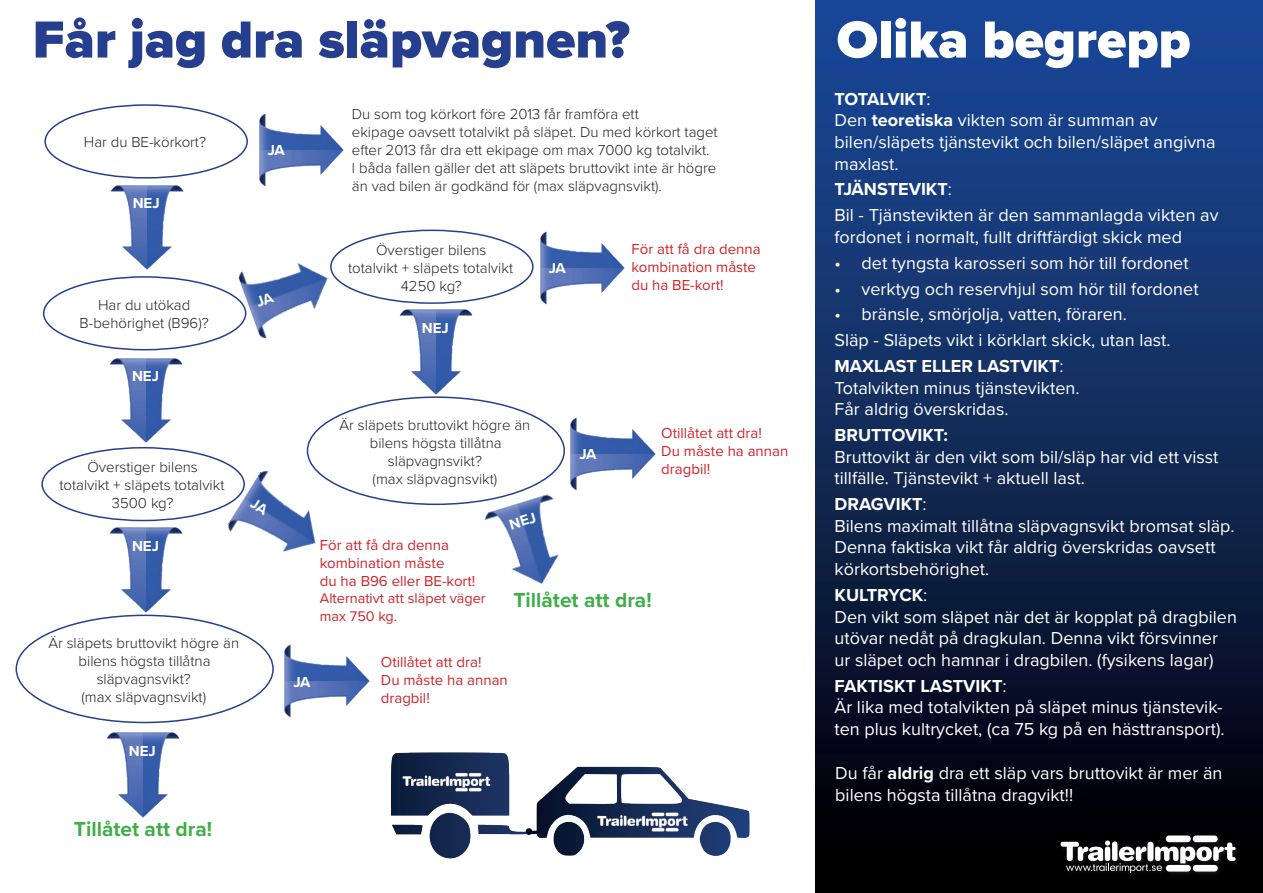
<style>
.page{position:relative;width:1263px;height:893px;background:#fff}
.page>*{position:absolute;margin:0;border:0;box-sizing:border-box;transform-origin:0 0}
.t1{font:900 54px "Proxima Nova";color:#253f8e}
.t2{font:900 54px "Proxima Nova";color:#fff}
.t3{font:700 21px "Proxima Nova";color:#40ae49}
.t4{font:18px/21.6px "Proxima Nova";color:#fff}
.t5{font:700 18px "Proxima Nova";color:#fff}
.t6{font:300 15px/18px "Proxima Nova";color:#231f20;text-align:center}
.t7{font:15px/18px "Proxima Nova";color:#d1232a}
.t8{font:700 15px "Proxima Nova";color:#fff}
.t9{font:14.4px/17.4px "Proxima Nova";color:#d1232a}
.s1{font-weight:700}
</style>
<div class="page">
<div style="left:816px;top:0;width:447px;height:893px;background:linear-gradient(to bottom,#1d4ea2,#010001)"></div>
<div style="left:44px;top:104px;width:204px;height:75px;border:2px solid #253f8e;border-radius:50%"></div>
<div style="left:43px;top:276px;width:203px;height:74px;border:2px solid #253f8e;border-radius:50%"></div>
<div style="left:330px;top:230px;width:204px;height:74px;border:2px solid #253f8e;border-radius:50%"></div>
<div style="left:41px;top:447px;width:204px;height:74px;border:2px solid #253f8e;border-radius:50%"></div>
<img style="left:110px;top:185px;width:73px;height:85px">
<img style="left:110px;top:358px;width:73px;height:85px">
<img style="left:399px;top:310px;width:73px;height:84px">
<img style="left:483px;top:493px;width:76px;height:92px">
<img style="left:110px;top:528px;width:73px;height:84px">
<img style="left:107px;top:733px;width:73px;height:85px">
<img style="left:259px;top:113px;width:85px;height:73px">
<img style="left:225px;top:466px;width:111px;height:86px">
<img style="left:285px;top:645px;width:84px;height:73px">
<img style="left:540px;top:231px;width:85px;height:73px">
<img style="left:571px;top:417px;width:84px;height:73px">
<img style="left:236px;top:250px;width:105px;height:89px">
<div style="left:1058px;top:833px;width:183px;height:45px;background:#010003"></div>
<svg style="left:1061px;top:835px;width:174px;height:38px"></svg>
<img style="left:391px;top:752px;width:134px;height:107px">
<img style="left:525px;top:766px;width:225px;height:90px">
<svg style="left:509px;top:512px;width:27px;height:17px"></svg>
<svg style="left:249px;top:498px;width:20px;height:17px"></svg>
<svg style="left:255px;top:292px;width:20px;height:15px"></svg>
<h1 class="t1" style="left:33px;top:-1px;width:598px">Får jag dra släpvagnen?</h1>
<h1 class="t2" style="left:837px;top:-1px;width:355px">Olika begrepp</h1>
<p class="t6" style="left:84px;top:133px;width:124px">Har du BE-körkort?</p>
<p class="t8" style="left:133px;top:192px;width:28px">NEJ</p>
<p class="t6" style="left:80px;top:295px;width:131px">Har du utökad<br>B-behörighet (B96)?</p>
<p class="t8" style="left:132px;top:365px;width:28px">NEJ</p>
<p class="t6" style="left:59px;top:457px;width:166px">Överstiger bilens<br>totalvikt + släpets totalvikt<br>3500 kg?</p>
<p class="t8" style="left:132px;top:535px;width:28px">NEJ</p>
<p class="t6" style="left:48px;top:633px;width:192px">Är släpets bruttovikt högre än bilens högsta tillåtna släpvagnsvikt?<br>(max släpvagnsvikt)</p>
<p class="t8" style="left:129px;top:740px;width:28px">NEJ</p>
<p class="t3" style="left:74px;top:814px;width:140px">Tillåtet att dra!</p>
<p class="t8" style="left:268px;top:139px;width:19px">JA</p>
<p class="t6" style="left:352px;top:104px;width:367px;text-align:left">Du som tog körkort före 2013 får framföra ett<br>ekipage oavsett totalvikt på släpet. Du med körkort taget efter 2013 får dra ett ekipage om max 7000 kg totalvikt.<br>I båda fallen gäller det att släpets bruttovikt inte är högre än vad bilen är godkänd för (max släpvagnsvikt).</p>
<p class="t6" style="left:348px;top:240px;width:166px">Överstiger bilens<br>totalvikt + släpets totalvikt<br>4250 kg?</p>
<p class="t8" style="left:422px;top:317px;width:28px">NEJ</p>
<p class="t8" style="left:549px;top:256px;width:19px">JA</p>
<p class="t7" style="left:631px;top:239px;width:131px">För att få dra denna kombination måste du ha BE-kort!</p>
<p class="t6" style="left:340px;top:415px;width:192px">Är släpets bruttovikt högre än bilens högsta tillåtna släpvagnsvikt?<br>(max släpvagnsvikt)</p>
<p class="t8" style="left:579px;top:443px;width:19px">JA</p>
<p class="t7" style="left:661px;top:424px;width:129px">Otillåtet att dra!<br>Du måste ha annan dragbil!</p>
<p class="t7" style="left:320px;top:535px;width:157px">För att få dra denna kombination måste<br>du ha B96 eller BE-kort!</p>
<p class="t9" style="left:320px;top:589px;width:167px">Alternativt att släpet väger max 750 kg.</p>
<p class="t3" style="left:513px;top:584px;width:140px">Tillåtet att dra!</p>
<p class="t8" style="left:293px;top:670px;width:19px">JA</p>
<p class="t7" style="left:381px;top:653px;width:129px">Otillåtet att dra!<br>Du måste ha annan dragbil!</p>
<p class="t4" style="left:834px;top:87px;width:383px"><span class="s1">TOTALVIKT</span>:<br>Den <span class="s1">teoretiska</span> vikten som är summan av bilen/släpets tjänstevikt och bilen/släpet angivna maxlast.</p>
<p class="t4" style="left:834px;top:176px;width:385px;line-height:25.8px"><span class="s1">TJÄNSTEVIKT</span>:<br>Bil - Tjänstevikten är den sammanlagda vikten av</p>
<p class="t4" style="left:834px;top:225px;width:349px">fordonet i normalt, fullt driftfärdigt skick med</p>
<p class="t4" style="left:834px;top:251px;width:356px">• det tyngsta karosseri som hör till fordonet</p>
<p class="t4" style="left:834px;top:277px;width:366px">• verktyg och reservhjul som hör till fordonet</p>
<p class="t4" style="left:834px;top:301px;width:338px;line-height:25.8px">• bränsle, smörjolja, vatten, föraren.<br>Släp - Släpets vikt i körklart skick, utan last.<br><span class="s1">MAXLAST ELLER LASTVIKT</span>:</p>
<p class="t4" style="left:834px;top:376px;width:247px">Totalvikten minus tjänstevikten.<br>Får aldrig överskridas.</p>
<p class="t5" style="left:834px;top:422px;width:115px">BRUTTOVIKT:</p>
<p class="t4" style="left:834px;top:445px;width:385px">Bruttovikt är den vikt som bil/släp har vid ett visst tillfälle. Tjänstevikt + aktuell last.</p>
<p class="t4" style="left:834px;top:493px;width:401px"><span class="s1">DRAGVIKT</span>:<br>Bilens maximalt tillåtna släpvagnsvikt bromsat släp.<br>Denna faktiska vikt får aldrig överskridas oavsett körkortsbehörighet.</p>
<p class="t4" style="left:834px;top:583px;width:404px"><span class="s1">KULTRYCK</span>:<br>Den vikt som släpet när det är kopplat på dragbilen utövar nedåt på dragkulan. Denna vikt försvinner ur släpet och hamnar i dragbilen. (fysikens lagar)</p>
<p class="t4" style="left:834px;top:674px;width:392px"><span class="s1">FAKTISKT LASTVIKT</span>:<br>Är lika med totalvikten på släpet minus tjänstevik&shy;ten plus kultrycket, (ca 75 kg på en hästtransport).</p>
<p class="t4" style="left:835px;top:761px;width:389px">Du får <span class="s1">aldrig</span> dra ett släp vars bruttovikt är mer än bilens högsta tillåtna dragvikt!!</p>
</div>
